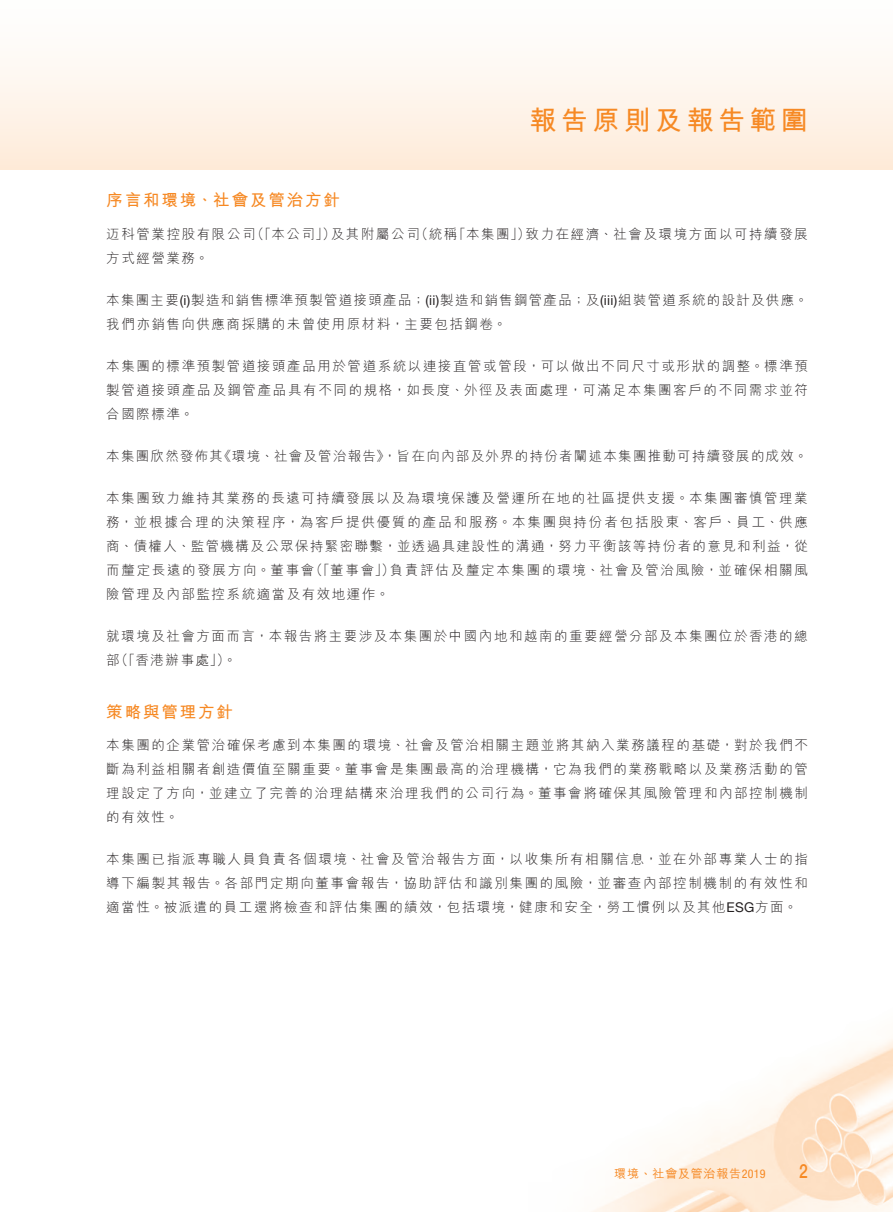
<style>
.page{position:relative;width:893px;height:1212px;background:#fff}
.page>*{position:absolute;margin:0;border:0;box-sizing:border-box;transform-origin:0 0}
.t1{font:700 27px "M Hei HK";letter-spacing:.165em;color:#f68924}
.t2{font:500 19.5px "Helvetica Neue LT Std";color:#f68924;scale:.8 1}
._03_H1{font:700 16.5px "M Hei HK";letter-spacing:.115em;color:#f68924}
._01_Body_Text{font:300 13.5px/24px "M Hei HK";letter-spacing:.115em;color:#231f20}
._01_Body_Text-2{font:300 13.5px/24px "M Hei HK";letter-spacing:.095em;color:#231f20}
.t3{font:500 12px "M Hei HK";letter-spacing:.065em;color:#f68924}
.s1{font-family:"M Hei HKS"}
.s2{font-family:"Helvetica Neue LT Std";font-weight:400}
.s3{font-family:"Helvetica Neue LT Std";font-weight:400;font-stretch:condensed}
</style>
<div class="page">
<img style="left:592px;top:1039px;width:301px;height:173px">
<div style="left:0;top:0;width:893px;height:170px;background:linear-gradient(to bottom,#feffff,#feecda)"></div>
<p class="_03_H1" style="left:106px;top:188px;width:235px">序言和環境、社會及管治方針</p>
<h1 class="t1" style="left:529px;top:100px;width:280px">報告原則及報告範圍</h1>
<p class="_01_Body_Text" style="left:526px;top:221px;width:284px">致力在經濟、社會及環境方面以可持續發展</p>
<p class="_01_Body_Text" style="left:251px;top:221px;width:86px">（「本公司」）</p>
<p class="_01_Body_Text" style="left:415px;top:221px;width:44px">（統稱</p>
<p class="_01_Body_Text" style="left:452px;top:221px;width:80px">「本集團」）</p>
<p class="_01_Body_Text" style="left:331px;top:221px;width:90px">及其附屬公司</p>
<p class="_01_Body_Text" style="left:106px;top:221px;width:151px"><span class="s1">邁</span>科管業控股有限公司方式經營業務。</p>
<p class="_01_Body_Text-2" style="left:106px;top:287px;width:703px">本集團主要 <span class="s2">)i(</span> 製造和銷售標準預製管道接頭產品；<span class="s2">( )i i</span> 製造和銷售鋼管產品；及<span class="s2">(iii)</span>組裝管道系統的設計及供應。我們亦銷售向供應商採購的未曾使用原材料，主要包括鋼卷。</p>
<p class="_01_Body_Text" style="left:106px;top:353px;width:703px;text-align:justify">本集團的標準預製管道接頭產品用於管道系統以連接直管或管段，可以做出不同尺寸或形狀的調整。標準預製管道接頭產品及鋼管產品具有不同的規格，如長度、外徑及表面處理，可滿足本集團客戶的不同需求並符合國際標準。</p>
<p class="_01_Body_Text-2" style="left:218px;top:443px;width:591px">《環境、社會及管治報告，》旨在向內部及外界的持份者闡述本集團推動可持續發展的成效。</p>
<p class="_01_Body_Text-2" style="left:106px;top:443px;width:118px">本集團欣然發佈其</p>
<p class="_01_Body_Text" style="left:106px;top:485px;width:703px;text-align:right">本集團致力維持其業務的長遠可持續發展以及為環境保護及營運所在地的社區提供支援。本集團審慎管理業務，並根據合理的決策程序，為客戶提供優質的產品和服務。本集團與持份者包括股東、客戶、員工、供應商、債權人、監管機構及公眾保持緊密聯繫，並透過具建設性的溝通，努力平衡該等持份者的意見和利益，從負責評估及釐定本集團的環境、社會及管治風險，並確保相關風</p>
<p class="_01_Body_Text" style="left:310px;top:557px;width:87px">（「董事會」）</p>
<p class="_01_Body_Text" style="left:106px;top:557px;width:284px">而釐定長遠的發展方向。董事會<br>險管理及內部監控系統適當及有效地運作。</p>
<p class="_01_Body_Text" style="left:115px;top:623px;width:694px;text-indent:-9px">就環境及社會方面而言，本報告將主要涉及本集團於中國內地和越南的重要經營分部及本集團位於香港的總（「香港辦事處 。(「</p>
<p class="_01_Body_Text" style="left:106px;top:647px;width:15px">部</p>
<p class="_03_H1" style="left:106px;top:700px;width:128px">策略與管理方針</p>
<p class="_01_Body_Text" style="left:106px;top:733px;width:703px;text-align:justify">本集團的企業管治確保考慮到本集團的環境、社會及管治相關主題並將其納入業務議程的基礎，對於我們不斷為利益相關者創造價值至關重要。董事會是集團最高的治理機構，它為我們的業務戰略以及業務活動的管理設定了方向，並建立了完善的治理結構來治理我們的公司行為。董事會將確保其風險管理和內部控制機制的有效性。</p>
<p class="_01_Body_Text" style="left:106px;top:847px;width:703px;text-align:justify">本集團已指派專職人員負責各個環境、社會及管治報告方面，以收集所有相關信息，並在外部專業人士的指導下編製其報告。各部門定期向董事會報告，協助評估和識別集團的風險，並審查內部控制機制的有效性和適當性。被派遣的員工還將檢查和評估集團的績效，包括環境，健康和安全，勞工慣例以及其他<span class="s2">ESG</span>方面。</p>
<p class="t3" style="left:614px;top:1165px;width:153px">環境、社會及管治報告<span class="s3">2019</span></p>
<h2 class="t2" style="left:799px;top:1159px;width:12px">2</h2>
</div>
